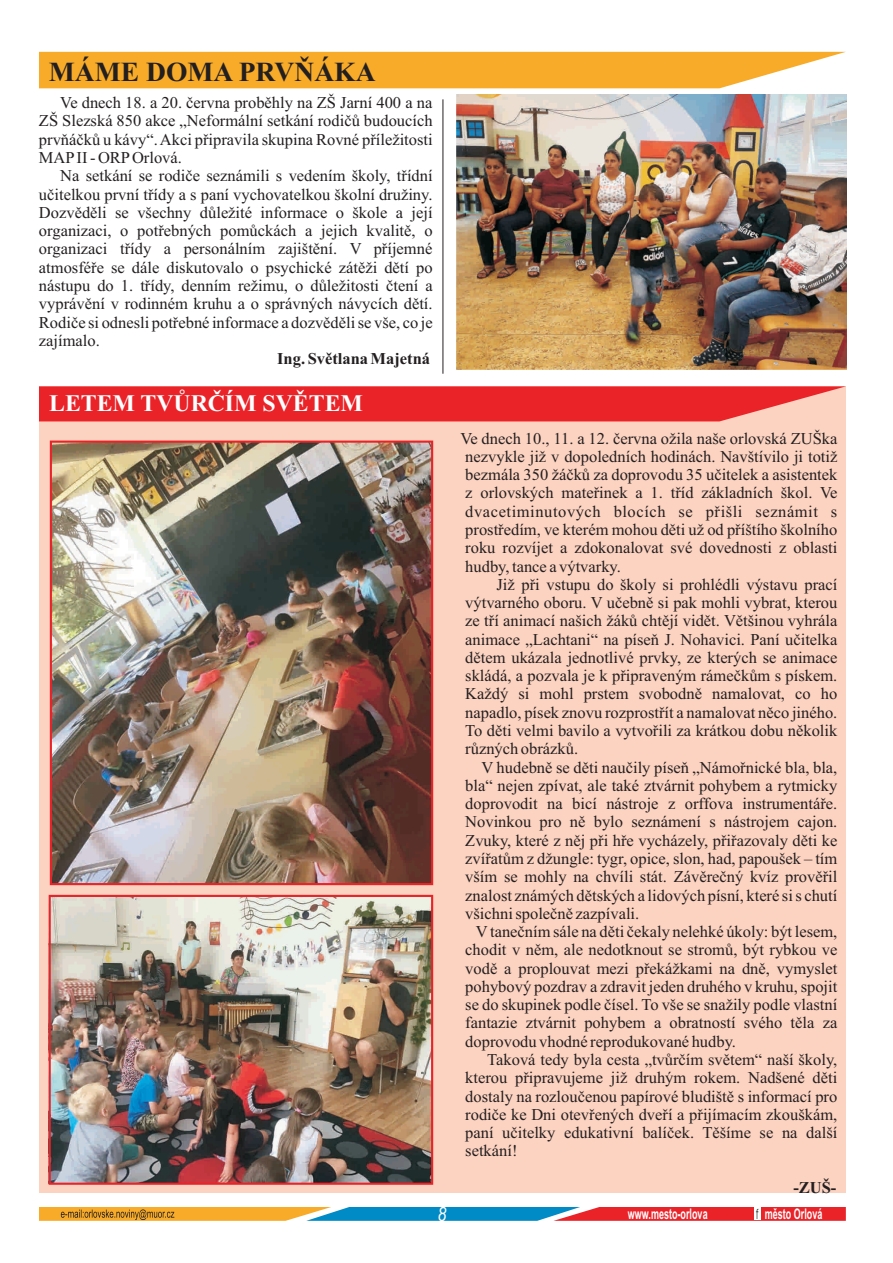
<style>
.page{position:relative;width:893px;height:1263px;background:#fff}
.page>*{position:absolute;margin:0;border:0;box-sizing:border-box;transform-origin:0 0}
.t1{font:700 27.6px "Times New Roman";color:#231f20}
.t2{font:700 23.7px "Times New Roman";color:#fff}
.t3{font:italic 19.8px "Arial";color:#fff;scale:.81 1}
.t4{font:16.5px/18.3px "Times New Roman";color:#231f20;text-align:justify}
.t5{font:700 16.5px "Times New Roman";color:#231f20}
.t6{font:700 14.7px "Arial";color:#fff;scale:.61 1}
.s1{font-family:"Avant Garde IT Cby BT";font-weight:400;font-size:14.25px;color:#231f20}
</style>
<div class="page">
<svg style="left:39px;top:1207px;width:807px;height:14px;background:#a87762"></svg>
<div style="left:39px;top:386px;width:807px;height:807px;background:#fcd2c0"></div>
<svg style="left:39px;top:386px;width:807px;height:35px;background:#eb3236"></svg>
<img style="left:457px;top:95px;width:389px;height:275px">
<svg style="left:39px;top:52px;width:806px;height:36px;background:#f8b138"></svg>
<hr style="left:442px;top:99px;width:1px;height:275px;background:#231f20">
<img style="left:52px;top:898px;width:378px;height:284px">
<img style="left:53px;top:444px;width:377px;height:438px">
<div style="left:50px;top:441px;width:383px;height:444px;border:2px solid #ea2329"></div>
<div style="left:49px;top:895px;width:384px;height:290px;border:2px solid #ea2329"></div>
<h1 class="t1" style="left:49px;top:62px;width:328px">MÁME DOMA PRVŇÁKA</h1>
<p class="t4" style="left:39px;top:95px;width:395px;text-indent:21px">Ve dnech 18. a 20. června proběhly na ZŠ Jarní 400 a na ZŠ Slezská 850 akce „Neformální setkání rodičů budoucích prvňáčků u kávy“. Akci připravila skupina Rovné příležitosti MAPII - ORPOrlová.</p>
<p class="t4" style="left:39px;top:168px;width:395px;text-indent:21px">Na setkání se rodiče seznámili s vedením školy, třídní učitelkou první třídy a s paní vychovatelkou školní družiny.<br>Dozvěděli se všechny důležité informace o škole a její organizaci, o potřebných pomůckách a jejich kvalitě, o organizaci třídy a personálním zajištění. V příjemné atmosféře se dále diskutovalo o psychické zátěži dětí po nástupu do 1. třídy, denním režimu, o důležitosti čtení a vyprávění v rodinném kruhu a o správných návycích dětí.<br>Rodiče si odnesli potřebné informace a dozvěděli se vše, co je zajímalo.</p>
<p class="t5" style="left:277px;top:353px;width:154px">Ing. Světlana Majetná</p>
<h2 class="t2" style="left:49px;top:395px;width:315px">LETEM TVŮRČÍM SVĚTEM</h2>
<p class="t4" style="left:460px;top:430px;width:379px">Ve dnech 10., 11. a 12. června ožila naše orlovská ZUŠka nezvykle již v dopoledních hodinách. Navštívilo ji totiž bezmála 350 žáčků za doprovodu 35 učitelek a asistentek z orlovských mateřinek a 1. tříd základních škol. Ve dvacetiminutových blocích se přišli seznámit s prostředím, ve kterém mohou děti už od příštího školního roku rozvíjet a zdokonalovat své dovednosti z oblasti hudby, tance a výtvarky.</p>
<p class="t4" style="left:465px;top:577px;width:374px;text-indent:31px">Již při vstupu do školy si prohlédli výstavu prací výtvarného oboru. V učebně si pak mohli vybrat, kterou ze tří animací našich žáků chtějí vidět. Většinou vyhrála animace „Lachtani“ na píseň J. Nohavici. Paní učitelka dětem ukázala jednotlivé prvky, ze kterých se animace skládá, a pozvala je k připraveným rámečkům s pískem.<br>Každý si mohl prstem svobodně namalovat, co ho napadlo, písek znovu rozprostřít a namalovat něco jiného.<br>To děti velmi bavilo a vytvořili za krátkou dobu několik různých obrázků.</p>
<p class="t4" style="left:465px;top:759px;width:374px;text-indent:16px">V hudebně se děti naučily píseň „Námořnické bla, bla, bla“ nejen zpívat, ale také ztvárnit pohybem a rytmicky doprovodit na bicí nástroje z orffova instrumentáře.<br>Novinkou pro ně bylo seznámení s nástrojem cajon.<br>Zvuky, které z něj při hře vycházely, přiřazovaly děti ke zvířatům z džungle: tygr, opice, slon, had, papoušek – tím vším se mohly na chvíli stát. Závěrečný kvíz prověřil znalost známých dětských a lidových písní, které si s chutí všichni společně zazpívali.</p>
<p class="t4" style="left:465px;top:924px;width:374px;text-indent:11px">Vtanečním sále na děti čekaly nelehké úkoly: být lesem, chodit v něm, ale nedotknout se stromů, být rybkou ve vodě a proplouvat mezi překážkami na dně, vymyslet pohybový pozdrav a zdravit jeden druhého v kruhu, spojit se do skupinek podle čísel. To vše se snažily podle vlastní fantazie ztvárnit pohybem a obratností svého těla za doprovodu vhodné reprodukované hudby.</p>
<p class="t4" style="left:465px;top:1052px;width:374px;text-indent:22px">Taková tedy byla cesta „tvůrčím světem“ naší školy, kterou připravujeme již druhým rokem. Nadšené děti dostaly na rozloučenou papírové bludiště s informací pro rodiče ke Dni otevřených dveří a přijímacím zkouškám, paní učitelky edukativní balíček. Těšíme se na další setkání!</p>
<p class="t5" style="left:793px;top:1182px;width:45px">-ZUŠ-</p>
<p class="t3" style="left:437px;top:1206px;width:12px">8</p>
<p class="t6" style="left:628px;top:1208px;width:132px">www.mesto-orlova</p>
<p class="t6" style="left:756px;top:1208px;width:110px"><span class="s1">f</span> město Orlová</p>
</div>
